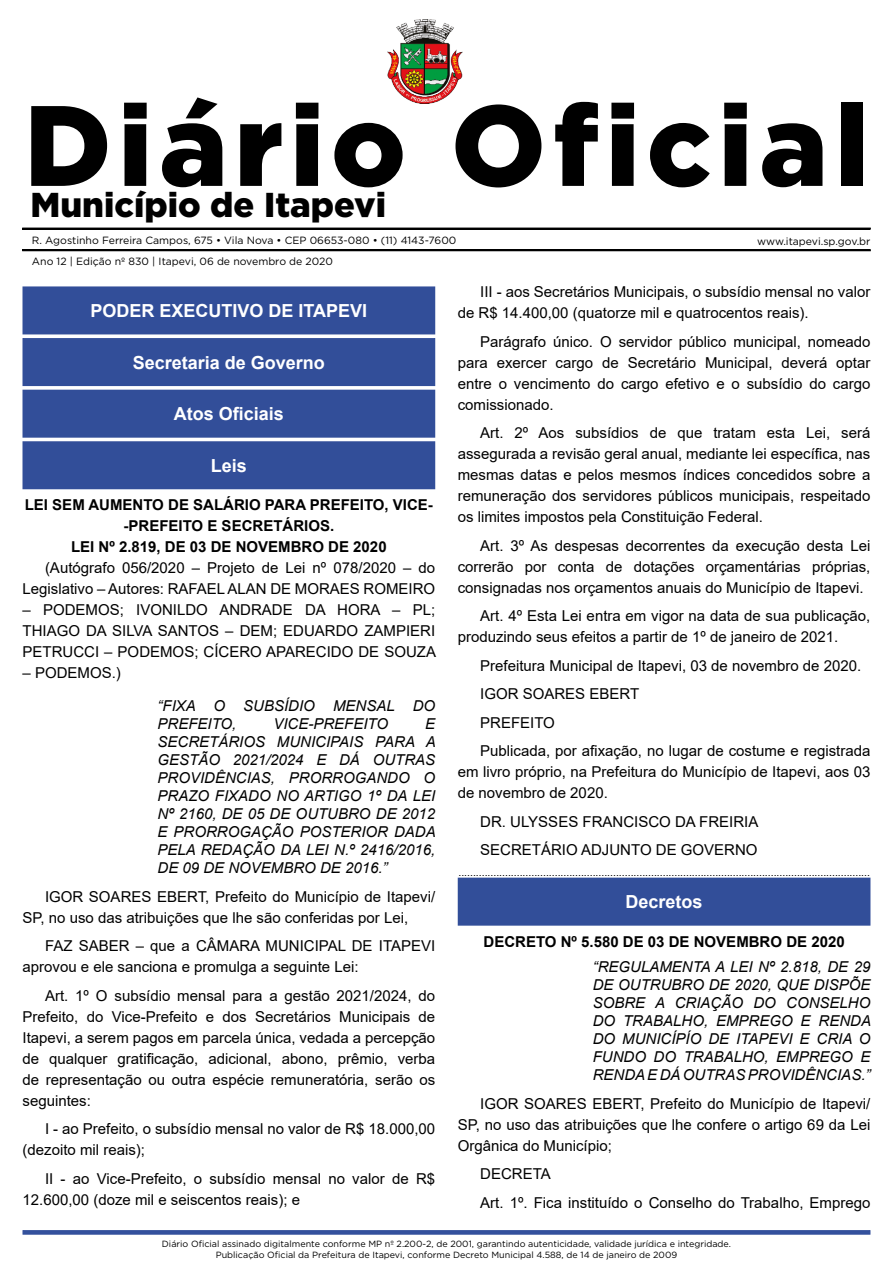
<style>
.page{position:relative;width:893px;height:1263px;background:#fff}
.page>*{position:absolute;margin:0;border:0;box-sizing:border-box;transform-origin:0 0}
.t1{font:900 114px "Gotham";letter-spacing:.06em;color:#000}
.t2{font:900 34.5px "Gotham";color:#000}
.t3{font:700 18px "Arial";color:#fff}
._2_-_Corpo{font:15px/21px "Arial";color:#000;text-align:justify}
._3_-_Ementa{font:italic 15px/18px "Arial";color:#000;text-align:justify}
._1_-_Cabeçalho{font:700 15px/21px "Arial";color:#000;text-align:center}
._4_-_Fim{font:10.5px "Arial";color:#000}
.t4{font:10.5px "Gotham";color:#000}
.t5{font:9px/10.8px "Gotham";color:#000;text-align:center}
</style>
<div class="page">
<svg style="left:22px;top:1230px;width:848px;height:5px;background:#415ca2"></svg>
<img style="left:388px;top:19px;width:75px;height:84px">
<div style="left:22px;top:228px;width:848px;height:1px;border:1px solid #000"></div>
<div style="left:22px;top:249px;width:848px;height:2px;border:1px solid #000"></div>
<div style="left:23px;top:287px;width:412px;height:47px;background:#324e99"></div>
<div style="left:22px;top:286px;width:413px;height:48px;border:1px solid #324e99"></div>
<div style="left:23px;top:339px;width:412px;height:46px;background:#324e99"></div>
<div style="left:22px;top:338px;width:413px;height:48px;border:1px solid #324e99"></div>
<div style="left:23px;top:390px;width:412px;height:47px;background:#324e99"></div>
<div style="left:22px;top:390px;width:413px;height:48px;border:1px solid #324e99"></div>
<div style="left:23px;top:442px;width:412px;height:47px;background:#324e99"></div>
<div style="left:22px;top:441px;width:413px;height:48px;border:1px solid #324e99"></div>
<div style="left:458px;top:878px;width:412px;height:47px;background:#324e99"></div>
<div style="left:458px;top:878px;width:412px;height:48px;border:1px solid #324e99"></div>
<h1 class="t1" style="left:24px;top:67px;width:846px">Diário Oficial</h1>
<h2 class="t2" style="left:30px;top:181px;width:357px">Município de Itapevi</h2>
<p class="t4" style="left:32px;top:233px;width:426px">R. Agostinho Ferreira Campos, 675 • Vila Nova • CEP 06653-080 • (11) 4143-7600</p>
<p class="t4" style="left:757px;top:235px;width:115px">www.itapevi.sp.gov.br</p>
<p class="t4" style="left:32px;top:254px;width:303px">Ano 12 | Edição nº 830 | Itapevi, 06 de novembro de 2020</p>
<p class="t3" style="left:90px;top:298px;width:278px">PODER EXECUTIVO DE ITAPEVI</p>
<p class="t3" style="left:133px;top:350px;width:194px">Secretaria de Governo</p>
<p class="t3" style="left:174px;top:401px;width:112px">Atos Oficiais</p>
<p class="t3" style="left:211px;top:453px;width:38px">Leis</p>
<p class="_1_-_Cabeçalho" style="left:25px;top:495px;width:410px">LEI SEM AUMENTO DE SALÁRIO PARA PREFEITO, VICE--PREFEITO E SECRETÁRIOS.</p>
<p class="_1_-_Cabeçalho" style="left:71px;top:537px;width:317px">LEI Nº 2.819, DE 03 DE NOVEMBRO DE 2020</p>
<p class="_2_-_Corpo" style="left:22px;top:557px;width:414px;text-align:right">(Autógrafo 056/2020 – Projeto de Lei nº 078/2020 – do<br>Legislativo – Autores: RAFAEL ALAN DE MORAES ROMEIRO</p>
<p class="_2_-_Corpo" style="left:22px;top:599px;width:415px">– PODEMOS; IVONILDO ANDRADE DA HORA – PL; THIAGO DA SILVA SANTOS – DEM; EDUARDO ZAMPIERI PETRUCCI – PODEMOS; CÍCERO APARECIDO DE SOUZA</p>
<p class="_2_-_Corpo" style="left:22px;top:662px;width:100px">– PODEMOS.)</p>
<p class="_3_-_Ementa" style="left:158px;top:697px;width:279px">“FIXA O SUBSÍDIO MENSAL DO<br>PREFEITO,</p>
<p class="_3_-_Ementa" style="left:273px;top:715px;width:116px">VICE-PREFEITO</p>
<p class="_3_-_Ementa" style="left:158px;top:715px;width:280px;text-indent:268px">E SECRETÁRIOS MUNICIPAIS PARA A GESTÃO 2021/2024 E DÁ OUTRAS PROVIDÊNCIAS, PRORROGANDO O PRAZO FIXADO NO ARTIGO 1º DA LEI Nº 2160, DE 05 DE OUTUBRO DE 2012<br>E PRORROGAÇÃO POSTERIOR DADA PELA REDAÇÃO DA LEI N.º 2416/2016, DE 09 DE NOVEMBRO DE 2016.”</p>
<p class="_2_-_Corpo" style="left:22px;top:886px;width:414px;text-indent:22px">IGOR SOARES EBERT, Prefeito do Município de Itapevi/<br>SP, no uso das atribuições que lhe são conferidas por Lei,</p>
<p class="_2_-_Corpo" style="left:22px;top:935px;width:414px;text-indent:22px">FAZ SABER – que a CÂMARA MUNICIPAL DE ITAPEVI aprovou e ele sanciona e promulga a seguinte Lei:</p>
<p class="_2_-_Corpo" style="left:22px;top:985px;width:414px;text-indent:22px">Art. 1º O subsídio mensal para a gestão 2021/2024, do Prefeito, do Vice-Prefeito e dos Secretários Municipais de Itapevi, a serem pagos em parcela única, vedada a percepção de qualquer gratificação, adicional, abono, prêmio, verba de representação ou outra espécie remuneratória, serão os seguintes:</p>
<p class="_2_-_Corpo" style="left:22px;top:1118px;width:414px;text-indent:22px">I - ao Prefeito, o subsídio mensal no valor de R$ 18.000,00 (dezoito mil reais);</p>
<p class="_2_-_Corpo" style="left:22px;top:1168px;width:414px;text-indent:22px">II - ao Vice-Prefeito, o subsídio mensal no valor de R$<br>12.600,00 (doze mil e seiscentos reais); e</p>
<p class="_2_-_Corpo" style="left:458px;top:281px;width:414px;text-indent:22px">III - aos Secretários Municipais, o subsídio mensal no valor de R$ 14.400,00 (quatorze mil e quatrocentos reais).</p>
<p class="_2_-_Corpo" style="left:458px;top:331px;width:414px;text-indent:22px">Parágrafo único. O servidor público municipal, nomeado para exercer cargo de Secretário Municipal, deverá optar entre o vencimento do cargo efetivo e o subsídio do cargo comissionado.</p>
<p class="_2_-_Corpo" style="left:458px;top:422px;width:414px;text-indent:22px">Art. 2º Aos subsídios de que tratam esta Lei, será assegurada a revisão geral anual, mediante lei específica, nas mesmas datas e pelos mesmos índices concedidos sobre a remuneração dos servidores públicos municipais, respeitado os limites impostos pela Constituição Federal.</p>
<p class="_2_-_Corpo" style="left:458px;top:535px;width:414px;text-indent:22px">Art. 3º As despesas decorrentes da execução desta Lei correrão por conta de dotações orçamentárias próprias, consignadas nos orçamentos anuais do Município de Itapevi.</p>
<p class="_2_-_Corpo" style="left:458px;top:605px;width:414px;text-indent:22px">Art. 4º Esta Lei entra em vigor na data de sua publicação, produzindo seus efeitos a partir de 1º de janeiro de 2021.</p>
<p class="_2_-_Corpo" style="left:480px;top:655px;width:383px">Prefeitura Municipal de Itapevi, 03 de novembro de 2020.</p>
<p class="_2_-_Corpo" style="left:480px;top:683px;width:160px">IGOR SOARES EBERT</p>
<p class="_2_-_Corpo" style="left:480px;top:712px;width:76px">PREFEITO</p>
<p class="_2_-_Corpo" style="left:458px;top:740px;width:414px;text-indent:22px">Publicada, por afixação, no lugar de costume e registrada em livro próprio, na Prefeitura do Município de Itapevi, aos 03 de novembro de 2020.</p>
<p class="_2_-_Corpo" style="left:480px;top:811px;width:280px">DR. ULYSSES FRANCISCO DA FREIRIA</p>
<p class="_2_-_Corpo" style="left:480px;top:839px;width:279px">SECRETÁRIO ADJUNTO DE GOVERNO</p>
<p class="_4_-_Fim" style="left:458px;top:865px;width:413px">.............................................................................................................................................</p>
<p class="t3" style="left:626px;top:889px;width:79px">Decretos</p>
<p class="_1_-_Cabeçalho" style="left:483px;top:931px;width:363px">DECRETO Nº 5.580 DE 03 DE NOVEMBRO DE 2020</p>
<p class="_3_-_Ementa" style="left:593px;top:958px;width:280px">“REGULAMENTA A LEI Nº 2.818, DE 29<br>DE OUTRUBRO DE 2020, QUE DISPÕE SOBRE A CRIAÇÃO DO CONSELHO DO TRABALHO, EMPREGO E RENDA DO MUNICÍPÍO DE ITAPEVI E CRIA O FUNDO DO TRABALHO, EMPREGO E RENDA E DÁ OUTRAS PROVIDÊNCIAS.”</p>
<p class="_2_-_Corpo" style="left:458px;top:1093px;width:414px;text-indent:22px">IGOR SOARES EBERT, Prefeito do Município de Itapevi/ SP, no uso das atribuições que lhe confere o artigo 69 da Lei Orgânica do Município;</p>
<p class="_2_-_Corpo" style="left:480px;top:1163px;width:72px">DECRETA</p>
<p class="_2_-_Corpo" style="left:480px;top:1192px;width:392px">Art. 1º. Fica instituído o Conselho do Trabalho, Emprego</p>
<p class="t5" style="left:162px;top:1238px;width:571px">Diário Oficial assinado digitalmente conforme MP nº 2.200-2, de 2001, garantindo autenticidade, validade jurídica e integridade.<br>Publicação Oficial da Prefeitura de Itapevi, conforme Decreto Municipal 4.588, de 14 de janeiro de 2009</p>
</div>
